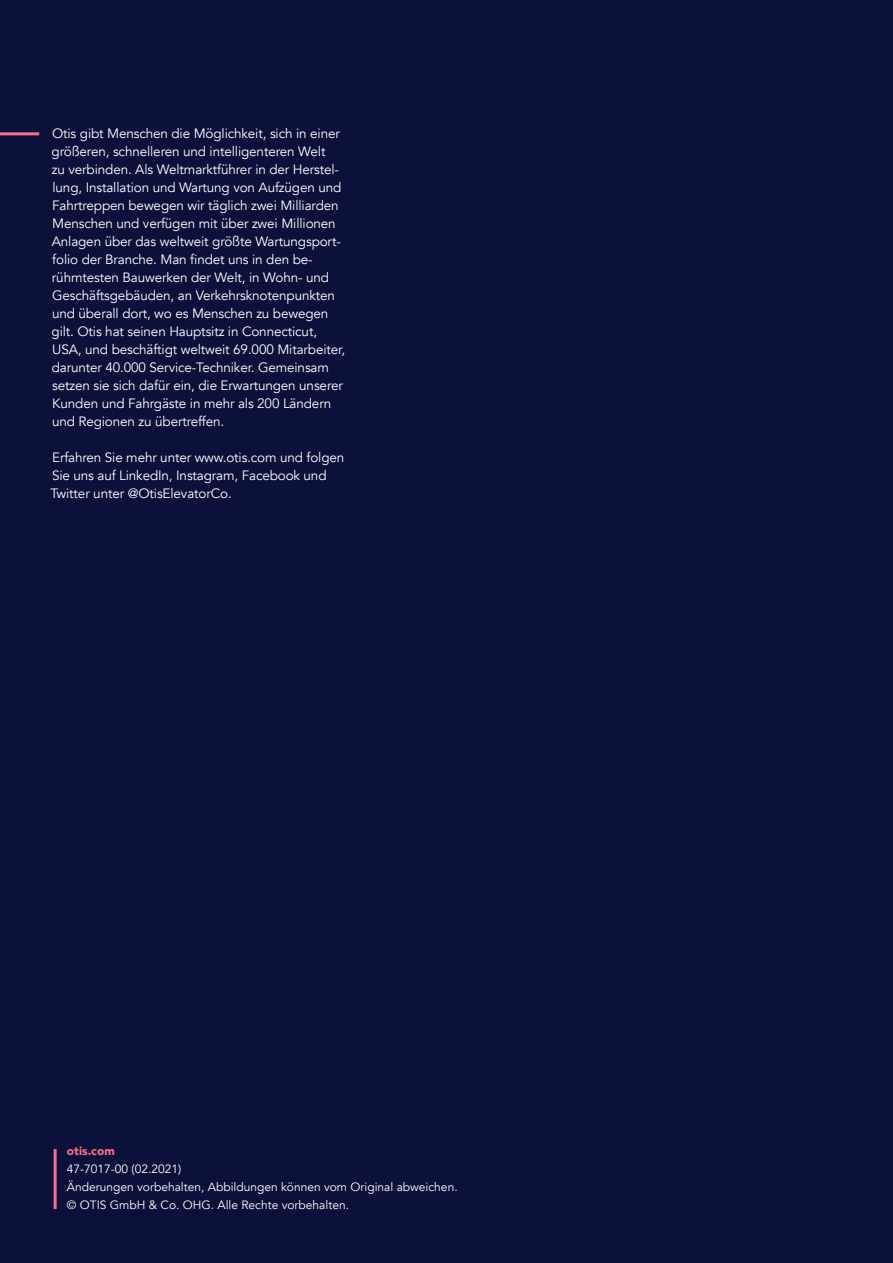
<style>
.page{position:relative;width:893px;height:1263px;background:#0b113b}
.page>*{position:absolute;margin:0;border:0;box-sizing:border-box;transform-origin:0 0}
.t1{font:13.5px/18px "Avenir";letter-spacing:-.01em;color:#fff}
.t2{font:12px/18px "Avenir";color:#fff}
.t3{font:900 12px "Avenir";color:#fd6e89}
</style>
<div class="page">
<hr style="left:54px;top:1149px;width:3px;height:60px;background:#fd6e89">
<hr style="left:0;top:132px;width:39px;height:3px;background:#fd6e89">
<p class="t1" style="left:52px;top:125px;width:295px">Otis gibt Menschen die Möglichkeit, sich in einer größeren, schnelleren und intelligenteren Welt<br>zu verbinden. Als Weltmarktführer in der Herstel&shy;lung, Installation und Wartung von Aufzügen und Fahrtreppen bewegen wir täglich zwei Milliarden Menschen und verfügen mit über zwei Millionen Anlagen über das weltweit größte Wartungsport&shy;folio der Branche. Man findet uns in den be&shy;rühmtesten Bauwerken der Welt, in Wohn- und Geschäftsgebäuden, an Verkehrsknotenpunkten und überall dort, wo es Menschen zu bewegen gilt. Otis hat seinen Hauptsitz in Connecticut, USA, und beschäftigt weltweit 69.000 Mitarbeiter, darunter 40.000 Service-Techniker. Gemeinsam setzen sie sich dafür ein, die Erwartungen unserer Kunden und Fahrgäste in mehr als 200 Ländern und Regionen zu übertreffen.</p>
<p class="t1" style="left:50px;top:449px;width:295px">Erfahren Sie mehr unter www.otis.com und folgen<br>Sie uns auf LinkedIn, Instagram, Facebook und<br>Twitter unter @OtisElevatorCo.</p>
<p class="t3" style="left:67px;top:1140px;width:49px">otis.com</p>
<p class="t2" style="left:67px;top:1160px;width:392px">47-7017-00 (02.2021)<br>Änderungen vorbehalten, Abbildungen können vom Original abweichen. © OTIS GmbH &amp; Co. OHG. Alle Rechte vorbehalten.</p>
</div>
